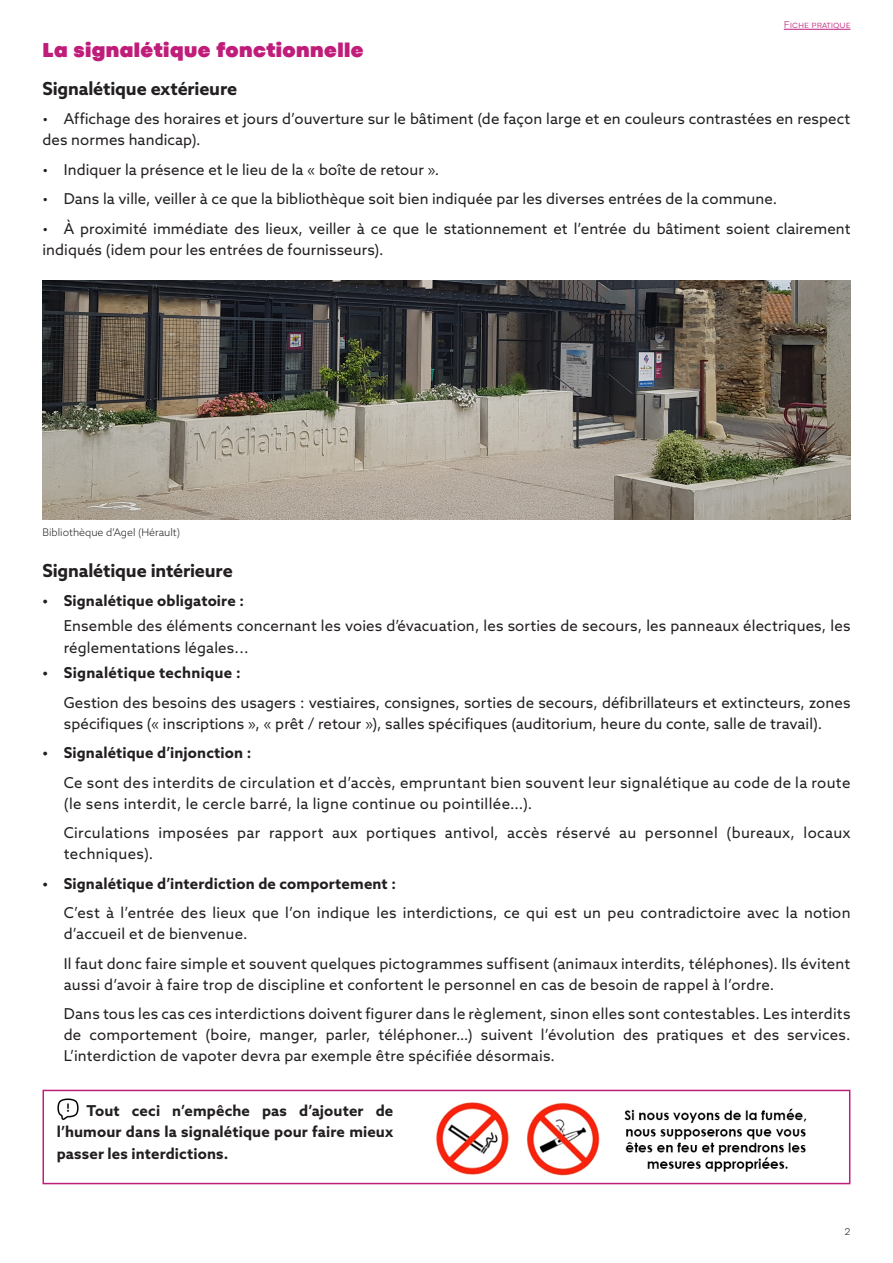
<style>
.page{position:relative;width:893px;height:1263px;background:#fff}
.page>*{position:absolute;margin:0;border:0;box-sizing:border-box;transform-origin:0 0}
.Titre_copie{font:900 21px "Codec Pro";letter-spacing:.02em;color:#bf1d79}
.Style_normal{font:700 18px "Azo Sans";letter-spacing:-.01em;color:#231f20}
.Style_normal-2{font:15px/21px "Azo Sans";letter-spacing:.01em;color:#231f20}
.Style_normal-3{font:700 15px/21px "Azo Sans";letter-spacing:.01em;color:#231f20;text-align:right}
.text-align-justify{font:300 10.5px "Azo Sans";color:#231f20}
.text-align-justify-2{font:300 10.5px "Codec Pro";color:#bf1d79}
.t1{font:300 10.5px "Codec Pro";color:#231f20}
</style>
<div class="page">
<hr style="left:784px;top:29px;width:66px;height:1px;background:#bf1d79">
<img style="left:57px;top:1098px;width:22px;height:22px">
<img style="left:43px;top:281px;width:807px;height:239px">
<div style="left:43px;top:1090px;width:807px;height:94px;border:2px solid #bf1d79"></div>
<img style="left:436px;top:1102px;width:371px;height:74px">
<p class="text-align-justify-2" style="left:784px;top:19px;width:68px">Fiche pratique</p>
<p class="Titre_copie" style="left:43px;top:37px;width:322px">La signalétique fonctionnelle</p>
<p class="Style_normal" style="left:43px;top:77px;width:196px">Signalétique extérieure</p>
<p class="Style_normal-2" style="left:43px;top:108px;width:809px">• Affichage des horaires et jours d’ouverture sur le bâtiment (de façon large et en couleurs contrastées en respect des normes handicap).</p>
<p class="Style_normal-2" style="left:43px;top:159px;width:398px">• Indiquer la présence et le lieu de la « boîte de retour ».</p>
<p class="Style_normal-2" style="left:43px;top:188px;width:736px">• Dans la ville, veiller à ce que la bibliothèque soit bien indiquée par les diverses entrées de la commune.</p>
<p class="Style_normal-2" style="left:43px;top:218px;width:809px">• À proximité immédiate des lieux, veiller à ce que le stationnement et l’entrée du bâtiment soient clairement indiqués (idem pour les entrées de fournisseurs).</p>
<p class="text-align-justify" style="left:43px;top:526px;width:139px">Bibliothèque d’Agel (Hérault)</p>
<p class="Style_normal" style="left:43px;top:558px;width:192px">Signalétique intérieure</p>
<p class="Style_normal-3" style="left:43px;top:590px;width:203px">• Signalétique obligatoire :</p>
<p class="Style_normal-2" style="left:64px;top:615px;width:788px;line-height:21.6px">Ensemble des éléments concernant les voies d’évacuation, les sorties de secours, les panneaux électriques, les réglementations légales...</p>
<p class="Style_normal-3" style="left:43px;top:662px;width:200px">• Signalétique technique :</p>
<p class="Style_normal-2" style="left:64px;top:692px;width:788px">Gestion des besoins des usagers : vestiaires, consignes, sorties de secours, défibrillateurs et extincteurs, zones spécifiques (« inscriptions », « prêt / retour »), salles spécifiques (auditorium, heure du conte, salle de travail).</p>
<p class="Style_normal-3" style="left:43px;top:742px;width:210px">• Signalétique d’injonction :</p>
<p class="Style_normal-2" style="left:64px;top:772px;width:788px">Ce sont des interdits de circulation et d’accès, empruntant bien souvent leur signalétique au code de la route (le sens interdit, le cercle barré, la ligne continue ou pointillée...).</p>
<p class="Style_normal-2" style="left:64px;top:822px;width:788px">Circulations imposées par rapport aux portiques antivol, accès réservé au personnel (bureaux, locaux techniques).</p>
<p class="Style_normal-3" style="left:43px;top:872px;width:355px">• Signalétique d’interdiction de comportement :</p>
<p class="Style_normal-2" style="left:64px;top:902px;width:788px">C’est à l’entrée des lieux que l’on indique les interdictions, ce qui est un peu contradictoire avec la notion d’accueil et de bienvenue.</p>
<p class="Style_normal-2" style="left:64px;top:953px;width:788px">Il faut donc faire simple et souvent quelques pictogrammes suffisent (animaux interdits, téléphones). Ils évitent aussi d’avoir à faire trop de discipline et confortent le personnel en cas de besoin de rappel à l’ordre.</p>
<p class="Style_normal-2" style="left:64px;top:1003px;width:788px;text-align:justify">Dans tous les cas ces interdictions doivent figurer dans le règlement, sinon elles sont contestables. Les interdits de comportement (boire, manger, parler, téléphoner…) suivent l’évolution des pratiques et des services.<br>L’interdiction de vapoter devra par exemple être spécifiée désormais.</p>
<p class="Style_normal-3" style="left:57px;top:1099px;width:338px">Tout ceci n’empêche pas d’ajouter de l’humour dans la signalétique pour faire mieux</p>
<p class="Style_normal-3" style="left:57px;top:1143px;width:173px">passer les interdictions.</p>
<p class="t1" style="left:845px;top:1225px;width:7px">2</p>
</div>
